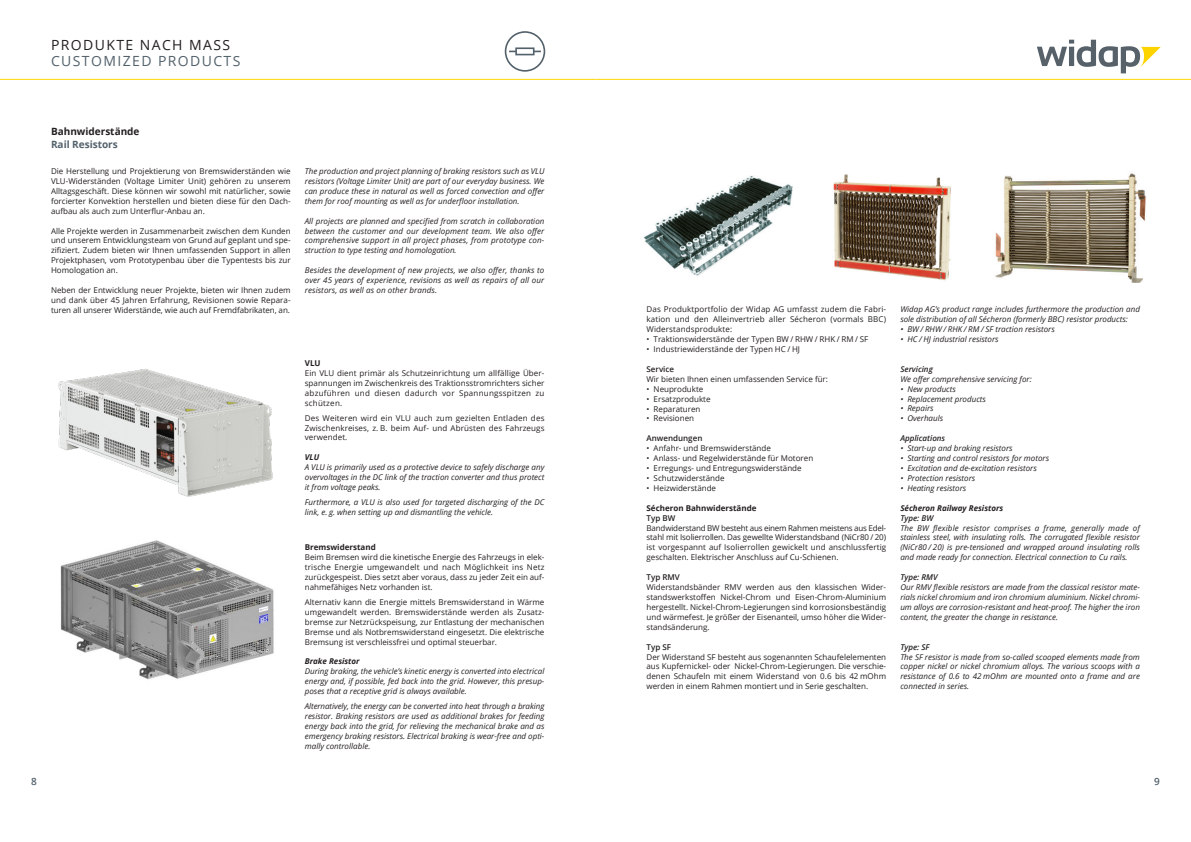
<style>
.page{position:relative;width:1191px;height:842px;background:#fff}
.page>*{position:absolute;margin:0;border:0;box-sizing:border-box;transform-origin:0 0}
.t1{font:14px "Open Sans";letter-spacing:.1em;color:#53616b}
.t2{font:14px "Open Sans";letter-spacing:.1em;color:#231f20}
.t3{font:700 10px "Open Sans";color:#231f20}
.t4{font:700 10px "Open Sans";color:#53616b}
.t5{font:600 10px "Open Sans";color:#53616b}
.t6{font:8px/9.9px "Open Sans";color:#231f20;text-align:justify}
.t7{font:italic 8px/9.9px "Open Sans";color:#231f20;text-align:justify}
.t8{font:italic 600 8px "Open Sans";color:#231f20}
.t9{font:700 8px "Open Sans";color:#231f20}
.t10{font:italic 700 8px "Open Sans";color:#231f20}
.t11{font:600 8px "Open Sans";color:#231f20}
</style>
<div class="page">
<hr style="left:0;top:79px;width:595px;height:1px;background:#fed702">
<hr style="left:595px;top:79px;width:596px;height:1px;background:#fed702">
<svg style="left:1037px;top:40px;width:123px;height:33px"></svg>
<svg style="left:505px;top:31px;width:40px;height:41px"></svg>
<img style="left:833px;top:174px;width:118px;height:107px">
<img style="left:995px;top:173px;width:151px;height:109px">
<img style="left:644px;top:176px;width:149px;height:100px">
<img style="left:60px;top:540px;width:214px;height:140px">
<img style="left:58px;top:368px;width:215px;height:129px">
<h1 class="t2" style="left:51px;top:36px;width:181px">PRODUKTE NACH MASS</h1>
<h1 class="t1" style="left:51px;top:51px;width:191px">CUSTOMIZED PRODUCTS</h1>
<p class="t3" style="left:51px;top:125px;width:90px">Bahnwiderstände</p>
<p class="t4" style="left:51px;top:138px;width:68px">Rail Resistors</p>
<p class="t6" style="left:51px;top:166px;width:241px">Die Herstellung und Projektierung von Bremswiderständen wie VLU-Widerständen (Voltage Limiter Unit) gehören zu unserem Alltagsgeschäft. Diese können wir sowohl mit natürlicher, sowie forcierter Konvektion herstellen und bieten diese für den Dach&shy;aufbau als auch zum Unterflur-Anbau an.</p>
<p class="t6" style="left:51px;top:225px;width:241px">Alle Projekte werden in Zusammenarbeit zwischen dem Kunden und unserem Entwicklungsteam von Grund auf geplant und spe&shy;zifiziert. Zudem bieten wir Ihnen umfassenden Support in allen Projektphasen, vom Prototypenbau über die Typentests bis zur Homologation an.</p>
<p class="t6" style="left:51px;top:285px;width:241px">Neben der Entwicklung neuer Projekte, bieten wir Ihnen zudem und dank über 45 Jahren Erfahrung, Revisionen sowie Repara&shy;turen all unserer Widerstände, wie auch auf Fremdfabrikaten, an.</p>
<p class="t7" style="left:305px;top:166px;width:241px">The production and project planning of braking resistors such as VLU resistors (Voltage Limiter Unit) are part of our everyday business. We can produce these in natural as well as forced convection and offer them for roof mounting as well as for underfloor installation.</p>
<p class="t7" style="left:305px;top:215px;width:241px">All projects are planned and specified from scratch in collaboration between the customer and our development team. We also offer comprehensive support in all project phases, from prototype con&shy;struction to type testing and homologation.</p>
<p class="t7" style="left:305px;top:265px;width:241px">Besides the development of new projects, we also offer, thanks to over 45 years of experience, revisions as well as repairs of all our resistors, as well as on other brands.</p>
<p class="t9" style="left:305px;top:357px;width:17px">VLU</p>
<p class="t6" style="left:305px;top:368px;width:241px">Ein VLU dient primär als Schutzeinrichtung um allfällige Über&shy;spannungen im Zwischenkreis des Traktionsstromrichters sicher abzuführen und diesen dadurch vor Spannungsspitzen zu schützen.</p>
<p class="t6" style="left:305px;top:412px;width:241px">Des Weiteren wird ein VLU auch zum gezielten Entladen des Zwischenkreises, z. B. beim Auf- und Abrüsten des Fahrzeugs verwendet.</p>
<p class="t10" style="left:305px;top:452px;width:16px">VLU</p>
<p class="t7" style="left:305px;top:462px;width:241px">A VLU is primarily used as a protective device to safely discharge any overvoltages in the DC link of the traction converter and thus protect it from voltage peaks.</p>
<p class="t7" style="left:305px;top:497px;width:241px">Furthermore, a VLU is also used for targeted discharging of the DC link, e. g. when setting up and dismantling the vehicle.</p>
<p class="t9" style="left:305px;top:542px;width:72px">Bremswiderstand</p>
<p class="t6" style="left:305px;top:552px;width:241px">Beim Bremsen wird die kinetische Energie des Fahrzeugs in elek&shy;trische Energie umgewandelt und nach Möglichkeit ins Netz zurückgespeist. Dies setzt aber voraus, dass zu jeder Zeit ein auf&shy;nahmefähiges Netz vorhanden ist.</p>
<p class="t6" style="left:305px;top:597px;width:241px">Alternativ kann die Energie mittels Bremswiderstand in Wärme umgewandelt werden. Bremswiderstände werden als Zusatz&shy;bremse zur Netzrückspeisung, zur Entlastung der mechanischen Bremse und als Notbremswiderstand eingesetzt. Die elektrische Bremsung ist verschleissfrei und optimal steuerbar.</p>
<p class="t10" style="left:305px;top:656px;width:56px">Brake Resistor</p>
<p class="t7" style="left:305px;top:666px;width:241px">During braking, the vehicle’s kinetic energy is converted into electrical energy and, if possible, fed back into the grid. However, this presup&shy;poses that a receptive grid is always available.</p>
<p class="t7" style="left:305px;top:701px;width:241px">Alternatively, the energy can be converted into heat through a braking resistor. Braking resistors are used as additional brakes for feeding energy back into the grid, for relieving the mechanical brake and as emergency braking resistors. Electrical braking is wear-free and opti&shy;mally controllable.</p>
<p class="t6" style="left:646px;top:304px;width:241px">Das Produktportfolio der Widap AG umfasst zudem die Fabri&shy;kation und den Alleinvertrieb aller Sécheron (vormals BBC)<br>Widerstandsprodukte:</p>
<p class="t6" style="left:646px;top:334px;width:223px">• Traktionswiderstände der Typen BW / RHW / RHK / RM / SF</p>
<p class="t6" style="left:646px;top:344px;width:155px">• Industriewiderstände der Typen HC / HJ</p>
<p class="t11" style="left:646px;top:363px;width:29px">Service</p>
<p class="t6" style="left:646px;top:374px;width:183px">Wir bieten Ihnen einen umfassenden Service für:</p>
<p class="t6" style="left:646px;top:384px;width:58px">• Neuprodukte</p>
<p class="t6" style="left:646px;top:393px;width:65px">• Ersatzprodukte</p>
<p class="t6" style="left:646px;top:403px;width:55px">• Reparaturen</p>
<p class="t6" style="left:646px;top:413px;width:49px">• Revisionen</p>
<p class="t11" style="left:646px;top:433px;width:57px">Anwendungen</p>
<p class="t6" style="left:646px;top:443px;width:126px">• Anfahr- und Bremswiderstände</p>
<p class="t6" style="left:646px;top:453px;width:168px">• Anlass- und Regelwiderstände für Motoren</p>
<p class="t6" style="left:646px;top:463px;width:157px">• Erregungs- und Entregungswiderstände</p>
<p class="t6" style="left:646px;top:473px;width:79px">• Schutzwiderstände</p>
<p class="t6" style="left:646px;top:483px;width:71px">• Heizwiderstände</p>
<p class="t9" style="left:646px;top:502px;width:111px">Sécheron Bahnwiderstände</p>
<p class="t11" style="left:646px;top:512px;width:30px">Typ BW</p>
<p class="t6" style="left:646px;top:522px;width:241px">Bandwiderstand BW besteht aus einem Rahmen meistens aus Edel&shy;stahl mit Isolierrollen. Das gewellte Widerstandsband (NiCr80 / 20) ist vorgespannt auf Isolierrollen gewickelt und anschlussfertig geschalten. Elektrischer Anschluss auf Cu-Schienen.</p>
<p class="t11" style="left:646px;top:572px;width:35px">Typ RMV</p>
<p class="t6" style="left:646px;top:582px;width:241px">Widerstandsbänder RMV werden aus den klassischen Wider&shy;standswerkstoffen Nickel-Chrom und Eisen-Chrom-Aluminium hergestellt. Nickel-Chrom-Legierungen sind korrosionsbeständig und wärmefest. Je größer der Eisenanteil, umso höher die Wider&shy;standsänderung.</p>
<p class="t11" style="left:646px;top:641px;width:26px">Typ SF</p>
<p class="t6" style="left:646px;top:651px;width:241px">Der Widerstand SF besteht aus sogenannten Schaufelelementen aus Kupfernickel- oder Nickel-Chrom-Legierungen. Die verschie&shy;denen Schaufeln mit einem Widerstand von 0.6 bis 42 mOhm werden in einem Rahmen montiert und in Serie geschalten.</p>
<p class="t7" style="left:900px;top:304px;width:241px">Widap AG’s product range includes furthermore the production and sole distribution of all Sécheron (formerly BBC) resistor products:</p>
<p class="t7" style="left:900px;top:324px;width:156px">• BW / RHW / RHK / RM / SF traction resistors</p>
<p class="t7" style="left:900px;top:334px;width:100px">• HC / HJ industrial resistors</p>
<p class="t8" style="left:900px;top:363px;width:34px">Servicing</p>
<p class="t7" style="left:900px;top:374px;width:133px">We offer comprehensive servicing for:</p>
<p class="t7" style="left:900px;top:384px;width:57px">• New products</p>
<p class="t7" style="left:900px;top:393px;width:87px">• Replacement products</p>
<p class="t7" style="left:900px;top:403px;width:35px">• Repairs</p>
<p class="t7" style="left:900px;top:413px;width:44px">• Overhauls</p>
<p class="t8" style="left:900px;top:433px;width:46px">Applications</p>
<p class="t7" style="left:900px;top:443px;width:114px">• Start-up and braking resistors</p>
<p class="t7" style="left:900px;top:453px;width:150px">• Starting and control resistors for motors</p>
<p class="t7" style="left:900px;top:463px;width:138px">• Excitation and de-excitation resistors</p>
<p class="t7" style="left:900px;top:473px;width:76px">• Protection resistors</p>
<p class="t7" style="left:900px;top:483px;width:67px">• Heating resistors</p>
<p class="t10" style="left:900px;top:502px;width:104px">Sécheron Railway Resistors</p>
<p class="t8" style="left:900px;top:512px;width:35px">Type: BW</p>
<p class="t7" style="left:900px;top:522px;width:241px">The BW flexible resistor comprises a frame, generally made of stainless steel, with insulating rolls. The corrugated flexible resistor (NiCr80 / 20) is pre-tensioned and wrapped around insulating rolls and made ready for connection. Electrical connection to Cu rails.</p>
<p class="t8" style="left:900px;top:572px;width:39px">Type: RMV</p>
<p class="t7" style="left:900px;top:582px;width:241px">Our RMV flexible resistors are made from the classical resistor mate&shy;rials nickel chromium and iron chromium aluminium. Nickel chromi&shy;um alloys are corrosion-resistant and heat-proof. The higher the iron content, the greater the change in resistance.</p>
<p class="t8" style="left:900px;top:641px;width:31px">Type: SF</p>
<p class="t7" style="left:900px;top:651px;width:241px">The SF resistor is made from so-called scooped elements made from copper nickel or nickel chromium alloys. The various scoops with a resistance of 0.6 to 42 mOhm are mounted onto a frame and are connected in series.</p>
<p class="t5" style="left:31px;top:775px;width:7px">8</p>
<p class="t5" style="left:1154px;top:775px;width:7px">9</p>
</div>
